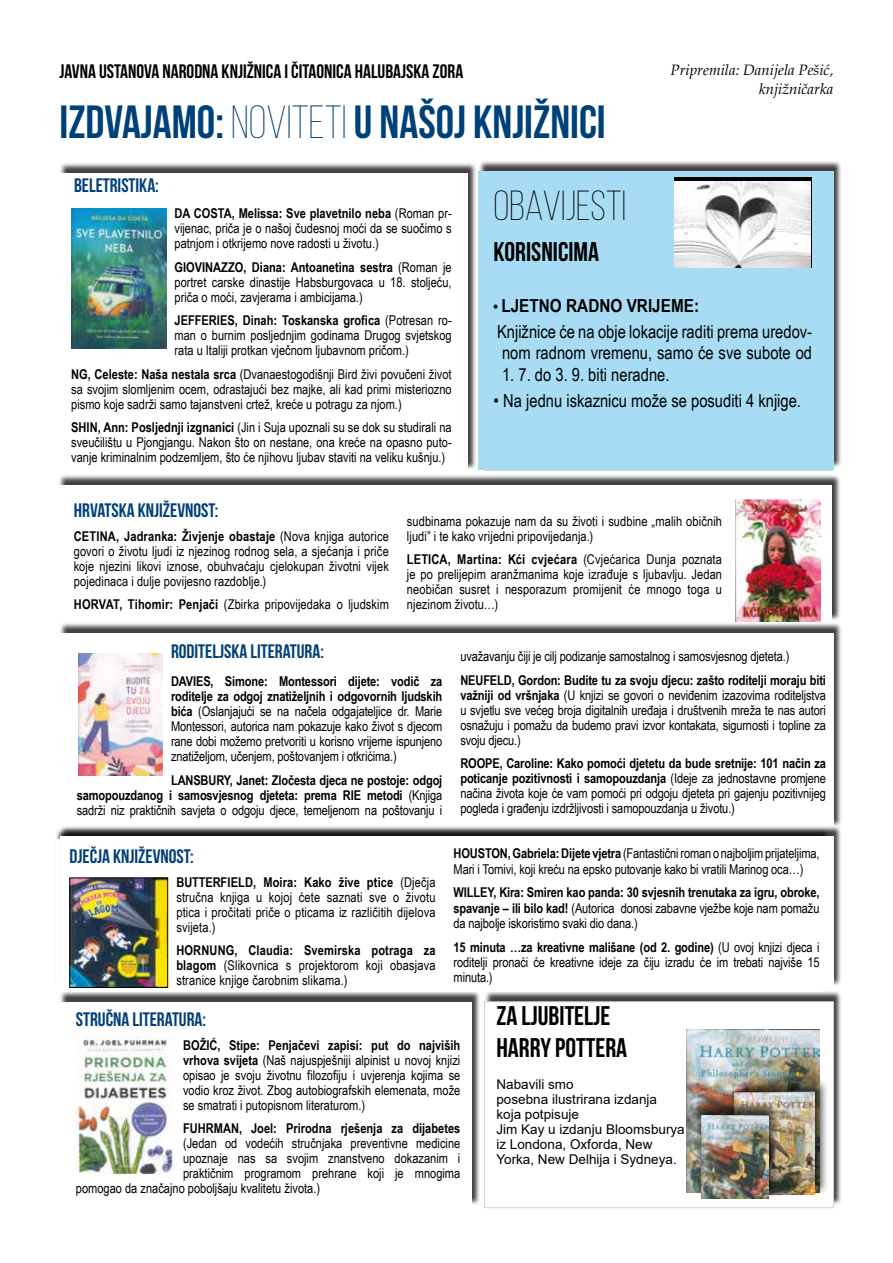
<style>
.page{position:relative;width:893px;height:1263px;background:#fff}
.page>*{position:absolute;margin:0;border:0;box-sizing:border-box;transform-origin:0 0}
.t1{font:46.5px "Bebas Neue";color:#004078}
.t2{font:300 42px "Bebas Neue";color:#000}
.t3{font:700 27px/31.5px "Bebas Neue";color:#000}
.t4{font:27px "Bebas Neue";color:#000}
.t5{font:19.5px "Bebas Neue";color:#004078}
.t6{font:19.5px "Bebas Neue";color:#000}
.t7{font:18px/25.8px "Arial Narrow";color:#000}
.t8{font:18px "Arial Narrow";color:#000;scale:1.04 1}
.t9{font:italic 15px/19.5px "Palatino CE";color:#000;text-align:right}
.t10{font:13.5px/15px "Arial Narrow";color:#000;text-align:justify}
.t11{font:700 13.5px/15px "Arial Narrow";letter-spacing:-.01em;color:#000;text-align:justify}
.t12{font:13.5px/15px "Arial";color:#000}
.s1{font-weight:300}
.s2{font-weight:700}
.s3{font-weight:700;font-size:15px}
.s4{font-weight:400}
</style>
<div class="page">
<div style="left:484px;top:990px;width:359px;height:216px;background:#000;opacity:.75"></div>
<div style="left:484px;top:1001px;width:350px;height:207px;background:#fff;border:1px solid #d0d1d2"></div>
<div style="left:478px;top:160px;width:364px;height:308px;background:#000;opacity:.75"></div>
<div style="left:478px;top:171px;width:355px;height:299px;background:#a8dcf4"></div>
<div style="left:59px;top:162px;width:418px;height:308px;background:#000;opacity:.75"></div>
<div style="left:60px;top:173px;width:408px;height:299px;background:#fff"></div>
<div style="left:58px;top:474px;width:783px;height:148px;background:#000;opacity:.75"></div>
<div style="left:59px;top:485px;width:773px;height:139px;background:#fff"></div>
<div style="left:59px;top:990px;width:422px;height:215px;background:#000;opacity:.75"></div>
<div style="left:60px;top:1002px;width:412px;height:206px;background:#fff"></div>
<img style="left:72px;top:208px;width:94px;height:141px">
<img style="left:76px;top:1036px;width:98px;height:139px">
<img style="left:736px;top:500px;width:84px;height:121px">
<div style="left:59px;top:622px;width:784px;height:205px;background:#000;opacity:.75"></div>
<div style="left:59px;top:634px;width:775px;height:195px;background:#fff"></div>
<img style="left:78px;top:654px;width:85px;height:121px">
<div style="left:60px;top:825px;width:782px;height:162px;background:#000;opacity:.75"></div>
<div style="left:60px;top:837px;width:773px;height:152px;background:#fff"></div>
<img style="left:72px;top:880px;width:94px;height:106px">
<div style="left:70px;top:878px;width:98px;height:110px;border:1px solid #000"></div>
<svg style="left:674px;top:178px;width:138px;height:90px"></svg>
<img style="left:674px;top:181px;width:136px;height:87px">
<img style="left:686px;top:1029px;width:134px;height:164px">
<div style="left:733px;top:1077px;width:96px;height:120px;background:#000;opacity:.75"></div>
<img style="left:735px;top:1092px;width:79px;height:102px">
<div style="left:696px;top:1100px;width:84px;height:98px;background:#000;opacity:.75"></div>
<img style="left:701px;top:1116px;width:67px;height:82px">
<h3 class="t6" style="left:59px;top:61px;width:405px">JAVNA USTANOVA NARODNA KNJIŽNICA I ČITAONICA HALUBAJSKA ZORA</h3>
<p class="t9" style="left:671px;top:60px;width:164px">Pripremila: Danijela Pešić, knjižničarka</p>
<h1 class="t1" style="left:60px;top:97px;width:548px">IZDVAJAMO: <span class="s1">NOVITETI</span> U NAŠOJ KNJIŽNICI</h1>
<h3 class="t5" style="left:74px;top:175px;width:86px">BELETRISTIKA:</h3>
<p class="t10" style="left:174px;top:205px;width:279px"><span class="s2">DA COSTA, Melissa: Sve plavetnilo neba</span> (Roman pr&shy;vijenac, priča je o našoj čudesnoj moći da se suočimo s patnjom i otkrijemo nove radosti u životu.)</p>
<p class="t10" style="left:174px;top:259px;width:279px"><span class="s2">GIOVINAZZO, Diana: Antoanetina sestra</span> (Roman je portret carske dinastije Habsburgovaca u 18. stoljeću, priča o moći, zavjerama i ambicijama.)</p>
<p class="t10" style="left:174px;top:312px;width:279px"><span class="s2">JEFFERIES, Dinah: Toskanska grofica</span> (Potresan ro&shy;man o burnim posljednjim godinama Drugog svjetskog rata u Italiji protkan vječnom ljubavnom pričom.)</p>
<p class="t10" style="left:71px;top:366px;width:382px"><span class="s2">NG, Celeste: Naša nestala srca</span> (Dvanaestogodišnji Bird živi povučeni život sa svojim slomljenim ocem, odrastajući bez majke, ali kad primi misteriozno pismo koje sadrži samo tajanstveni crtež, kreće u potragu za njom.)</p>
<p class="t10" style="left:71px;top:419px;width:382px"><span class="s2">SHIN, Ann: Posljednji izgnanici</span> (Jin i Suja upoznali su se dok su studirali na sveučilištu u Pjongjangu. Nakon što on nestane, ona kreće na opasno puto&shy;vanje kriminalnim podzemljem, što će njihovu ljubav staviti na veliku kušnju.)</p>
<h2 class="t2" style="left:494px;top:183px;width:134px">OBAVIJESTI</h2>
<h3 class="t4" style="left:494px;top:237px;width:107px">KORISNICIMA</h3>
<h3 class="t7" style="left:494px;top:292px;width:320px"><span class="s3">•</span> <span class="s2">LJETNO RADNO VRIJEME:<br></span>Knjižnice će na obje lokacije raditi prema uredov-</h3>
<h3 class="t7" style="left:502px;top:339px;width:312px">nom radnom vremenu, samo će sve subote od</h3>
<h3 class="t7" style="left:502px;top:361px;width:169px">1. 7. do 3. 9. biti neradne.</h3>
<h3 class="t8" style="left:494px;top:387px;width:297px">• Na jednu iskaznicu može se posuditi 4 knjige.</h3>
<h3 class="t5" style="left:74px;top:500px;width:146px">HRVATSKA KNJIŽEVNOST:</h3>
<p class="t10" style="left:74px;top:528px;width:317px"><span class="s2">CETINA, Jadranka: Živjenje obastaje</span> (Nova knjiga autorice govori o životu ljudi iz njezinog rodnog sela, a sjećanja i priče koje njezini likovi iznose, obuhvaćaju cjelokupan životni vijek pojedinaca i dulje povijesno razdoblje.)</p>
<p class="t10" style="left:74px;top:596px;width:317px"><span class="s2">HORVAT, Tihomir: Penjači</span> (Zbirka pripovijedaka o ljudskim</p>
<p class="t10" style="left:407px;top:513px;width:317px">sudbinama pokazuje nam da su životi i sudbine „malih običnih ljudi” i te kako vrijedni pripovijedanja.)</p>
<p class="t10" style="left:407px;top:552px;width:317px"><span class="s2">LETICA, Martina: Kći cvjećara</span> (Cvjećarica Dunja poznata je po prelijepim aranžmanima koje izrađuje s ljubavlju. Jedan neobičan susret i nesporazum promijenit će mnogo toga u njezinom životu…)</p>
<h3 class="t5" style="left:171px;top:641px;width:154px">RODITELJSKA LITERATURA:</h3>
<p class="t10" style="left:171px;top:673px;width:273px"><span class="s2">DAVIES, Simone: Montessori dijete: vodič za roditelje za odgoj znatiželjnih i odgovornih ljudskih bića</span> (Oslanjajući se na načela odgajateljice dr. Marie Montessori, autorica nam pokazuje kako život s djecom rane dobi možemo pretvoriti u korisno vrijeme ispunjeno znatiželjom, učenjem, poštovanjem i otkrićima.)</p>
<p class="t11" style="left:77px;top:772px;width:367px;text-indent:94px">LANSBURY, Janet: Zločesta djeca ne postoje: odgoj samopouzdanog i samosvjesnog djeteta: prema RIE metodi <span class="s4">(Knjiga sadrži niz praktičnih savjeta o odgoju djece, temeljenom na poštovanju i</span></p>
<p class="t10" style="left:460px;top:648px;width:331px">uvažavanju čiji je cilj podizanje samostalnog i samosvjesnog djeteta.)</p>
<p class="t10" style="left:460px;top:672px;width:367px"><span class="s2">NEUFELD, Gordon: Budite tu za svoju djecu: zašto roditelji moraju biti važniji od vršnjaka</span> (U knjizi se govori o neviđenim izazovima roditeljstva u svjetlu sve većeg broja digitalnih uređaja i društvenih mreža te nas autori osnažuju i pomažu da budemo pravi izvor kontakata, sigurnosti i topline za svoju djecu.)</p>
<p class="t10" style="left:460px;top:755px;width:367px"><span class="s2">ROOPE, Caroline: Kako pomoći djetetu da bude sretnije: 101 način za poticanje pozitivnosti i samopouzdanja</span> (Ideje za jednostavne promjene načina života koje će vam pomoći pri odgoju djeteta pri gajenju pozitivnijeg pogleda i građenju izdržljivosti i samopouzdanja u životu.)</p>
<h3 class="t5" style="left:70px;top:846px;width:126px">DJEČJA KNJIŽEVNOST:</h3>
<p class="t10" style="left:176px;top:874px;width:261px"><span class="s2">BUTTERFIELD, Moira: Kako žive ptice</span> (Dječja stručna knjiga u kojoj ćete saznati sve o životu ptica i pročitati priče o pticama iz različitih dijelova svijeta.)</p>
<p class="t10" style="left:176px;top:942px;width:261px"><span class="s2">HORNUNG, Claudia: Svemirska potraga za blagom</span> (Slikovnica s projektorom koji obasjava stranice knjige čarobnim slikama.)</p>
<p class="t10" style="left:454px;top:845px;width:367px"><span class="s2">HOUSTON, Gabriela: Dijete vjetra</span> (Fantastični roman o najboljim prijateljima,<br>Mari i Tornivi, koji kreću na epsko putovanje kako bi vratili Marinog oca…)</p>
<p class="t11" style="left:454px;top:884px;width:367px">WILLEY, Kira: Smiren kao panda: 30 svjesnih trenutaka za igru, obroke, spavanje – ili bilo kad! <span class="s4">(Autorica donosi zabavne vježbe koje nam pomažu da najbolje iskoristimo svaki dio dana.)</span></p>
<p class="t10" style="left:454px;top:939px;width:367px"><span class="s2">15 minuta …za kreativne mališane (od 2. godine)</span> (U ovoj knjizi djeca i roditelji pronaći će kreativne ideje za čiju izradu će im trebati najviše 15 minuta.)</p>
<h3 class="t5" style="left:76px;top:1009px;width:132px">STRUČNA LITERATURA:</h3>
<p class="t10" style="left:183px;top:1037px;width:279px"><span class="s2">BOŽIĆ, Stipe: Penjačevi zapisi: put do najviših vrhova svijeta</span> (Naš najuspješniji alpinist u novoj knjizi opisao je svoju životnu filozofiju i uvjerenja kojima se vodio kroz život. Zbog autobiografskih elemenata, može se smatrati i putopisnom literaturom.)</p>
<p class="t11" style="left:183px;top:1120px;width:279px">FUHRMAN, Joel: Prirodna rješenja za dijabetes</p>
<p class="t10" style="left:183px;top:1135px;width:279px">(Jedan od vodećih stručnjaka preventivne medicine</p>
<p class="t10" style="left:183px;top:1150px;width:279px">upoznaje nas sa svojim znanstveno dokazanim i</p>
<p class="t10" style="left:183px;top:1165px;width:279px">praktičnim programom prehrane koji je mnogima</p>
<p class="t10" style="left:76px;top:1180px;width:246px">pomogao da značajno poboljšaju kvalitetu života.)</p>
<h3 class="t3" style="left:496px;top:1000px;width:132px">ZA LJUBITELJE<br>HARRY POTTERA</h3>
<p class="t12" style="left:496px;top:1077px;width:190px">Nabavili smo<br>posebna ilustrirana izdanja koja potpisuje<br>Jim Kay u izdanju Bloomsburya iz Londona, Oxforda, New<br>Yorka, New Delhija i Sydneya.</p>
</div>
